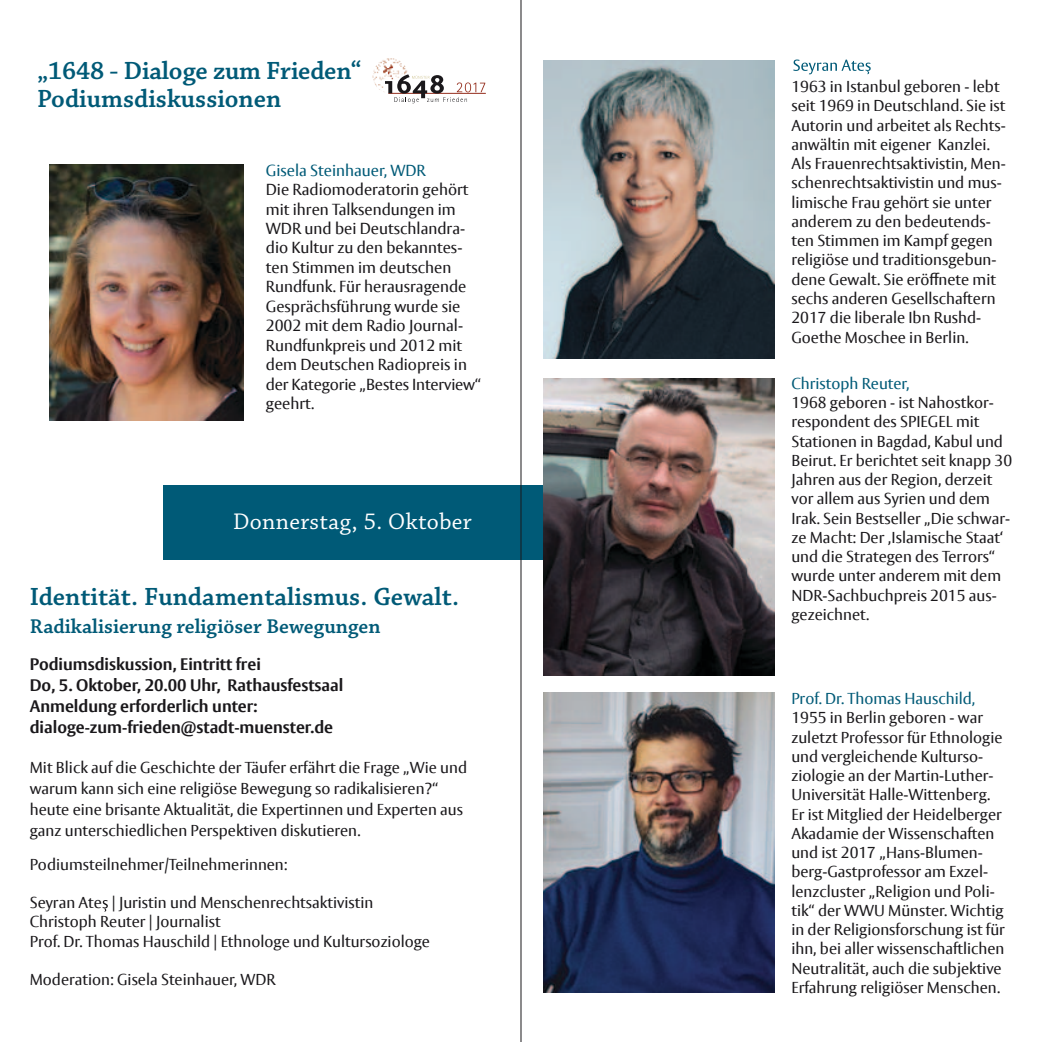
<style>
.page{position:relative;width:1042px;height:1042px;background:#fff}
.page>*{position:absolute;margin:0;border:0;box-sizing:border-box;transform-origin:0 0}
.t1{font:600 26.25px/28px "Chaparral Pro";color:#005a77}
.t2{font:23.8px "Chaparral Pro";letter-spacing:.015em;color:#fff}
.t3{font:600 21px "Chaparral Pro";color:#005a77}
.t4{font:700 16.62px/21px "Vesta Pro";color:#1a181b}
.t5{font:15.92px/19.4px "Vesta Pro";color:#1a181b}
.t6{font:15.92px "Vesta Pro";color:#005a77}
.t7{font:15.75px/19.2px "Vesta Pro";color:#1a181b}
.t8{font:15.75px "Vesta Pro";color:#005a77}
</style>
<div class="page">
<div style="left:163px;top:485px;width:395px;height:74px;background:#005a77"></div>
<img style="left:50px;top:165px;width:193px;height:255px">
<img style="left:373px;top:58px;width:17px;height:29px">
<hr style="left:388px;top:93px;width:98px;height:1px;background:#952f1f">
<svg style="left:385px;top:74px;width:100px;height:29px"></svg>
<svg style="left:102px;top:900px;width:6px;height:11px"></svg>
<img style="left:543px;top:61px;width:231px;height:297px">
<img style="left:543px;top:378px;width:231px;height:298px">
<img style="left:543px;top:693px;width:231px;height:299px">
<svg style="left:793px;top:60px;width:77px;height:14px"></svg>
<hr style="left:521px;top:0;width:1px;height:1042px;background:#1a181b">
<h1 class="t1" style="left:37px;top:58px;width:325px">„1648 - Dialoge zum Frieden“<br>Podiumsdiskussionen</h1>
<p class="t6" style="left:266px;top:160px;width:162px">Gisela Steinhauer, WDR</p>
<p class="t5" style="left:266px;top:180px;width:217px">Die Radiomoderatorin gehört mit ihren Talksendungen im<br>WDR und bei Deutschlandra&shy;dio Kultur zu den bekanntes&shy;ten Stimmen im deutschen<br>Rundfunk. Für herausragende<br>Gesprächsführung wurde sie<br>2002 mit dem Radio Journal-<br>Rundfunkpreis und 2012 mit dem Deutschen Radiopreis in der Kategorie „Bestes Interview“ geehrt.</p>
<h2 class="t2" style="left:233px;top:508px;width:240px">Donnerstag, 5. Oktober</h2>
<h1 class="t1" style="left:30px;top:584px;width:431px">Identität. Fundamentalismus. Gewalt.</h1>
<h3 class="t3" style="left:30px;top:615px;width:352px">Radikalisierung religiöser Bewegungen</h3>
<p class="t4" style="left:30px;top:654px;width:315px">Podiumsdiskussion, Eintritt frei<br>Do, 5. Oktober, 20.00 Uhr, Rathausfestsaal Anmeldung erforderlich unter: dialoge-zum-frieden@stadt-muenster.de</p>
<p class="t7" style="left:30px;top:756px;width:439px;line-height:21px">Mit Blick auf die Geschichte der Täufer erfährt die Frage „Wie und warum kann sich eine religiöse Bewegung so radikalisieren?“ heute eine brisante Aktualität, die Expertinnen und Experten aus ganz unterschiedlichen Perspektiven diskutieren.</p>
<p class="t7" style="left:30px;top:854px;width:259px">Podiumsteilnehmer/Teilnehmerinnen:</p>
<p class="t7" style="left:30px;top:893px;width:402px">Seyran Ate | Juristin und Menschenrechtsaktivistin<br>Christoph Reuter | Journalist<br>Prof. Dr. Thomas Hauschild | Ethnologe und Kultursoziologe</p>
<p class="t7" style="left:30px;top:970px;width:247px">Moderation: Gisela Steinhauer, WDR</p>
<p class="t7" style="left:791px;top:77px;width:216px">1963 in Istanbul geboren - lebt seit 1969 in Deutschland. Sie ist<br>Autorin und arbeitet als Rechts&shy;anwältin mit eigener Kanzlei.<br>Als Frauenrechtsaktivistin, Men&shy;schenrechtsaktivistin und mus&shy;limische Frau gehört sie unter anderem zu den bedeutends&shy;ten Stimmen im Kampf gegen religiöse und traditionsgebun&shy;dene Gewalt. Sie eröffnete mit sechs anderen Gesellschaftern<br>2017 die liberale Ibn Rushd-<br>Goethe Moschee in Berlin.</p>
<p class="t8" style="left:791px;top:374px;width:120px">Christoph Reuter,</p>
<p class="t7" style="left:791px;top:393px;width:222px">1968 geboren - ist Nahostkor&shy;respondent des SPIEGEL mit<br>Stationen in Bagdad, Kabul und<br>Beirut. Er berichtet seit knapp 30<br>Jahren aus der Region, derzeit vor allem aus Syrien und dem<br>Irak. Sein Bestseller „Die schwar&shy;ze Macht: Der ‚Islamische Staat‘ und die Strategen des Terrors“ wurde unter anderem mit dem<br>NDR-Sachbuchpreis 2015 aus&shy;gezeichnet.</p>
<p class="t8" style="left:791px;top:689px;width:185px">Prof. Dr. Thomas Hauschild,</p>
<p class="t7" style="left:791px;top:708px;width:215px">1955 in Berlin geboren - war zuletzt Professor für Ethnologie und vergleichende Kulturso&shy;ziologie an der Martin-Luther-<br>Universität Halle-Wittenberg.<br>Er ist Mitglied der Heidelberger<br>Akadamie der Wissenschaften und ist 2017 „Hans-Blumen&shy;berg-Gastprofessor am Exzel&shy;lenzcluster „Religion und Poli&shy;tik“ der WWU Münster. Wichtig in der Religionsforschung ist für ihn, bei aller wissenschaftlichen<br>Neutralität, auch die subjektive<br>Erfahrung religiöser Menschen.</p>
</div>
